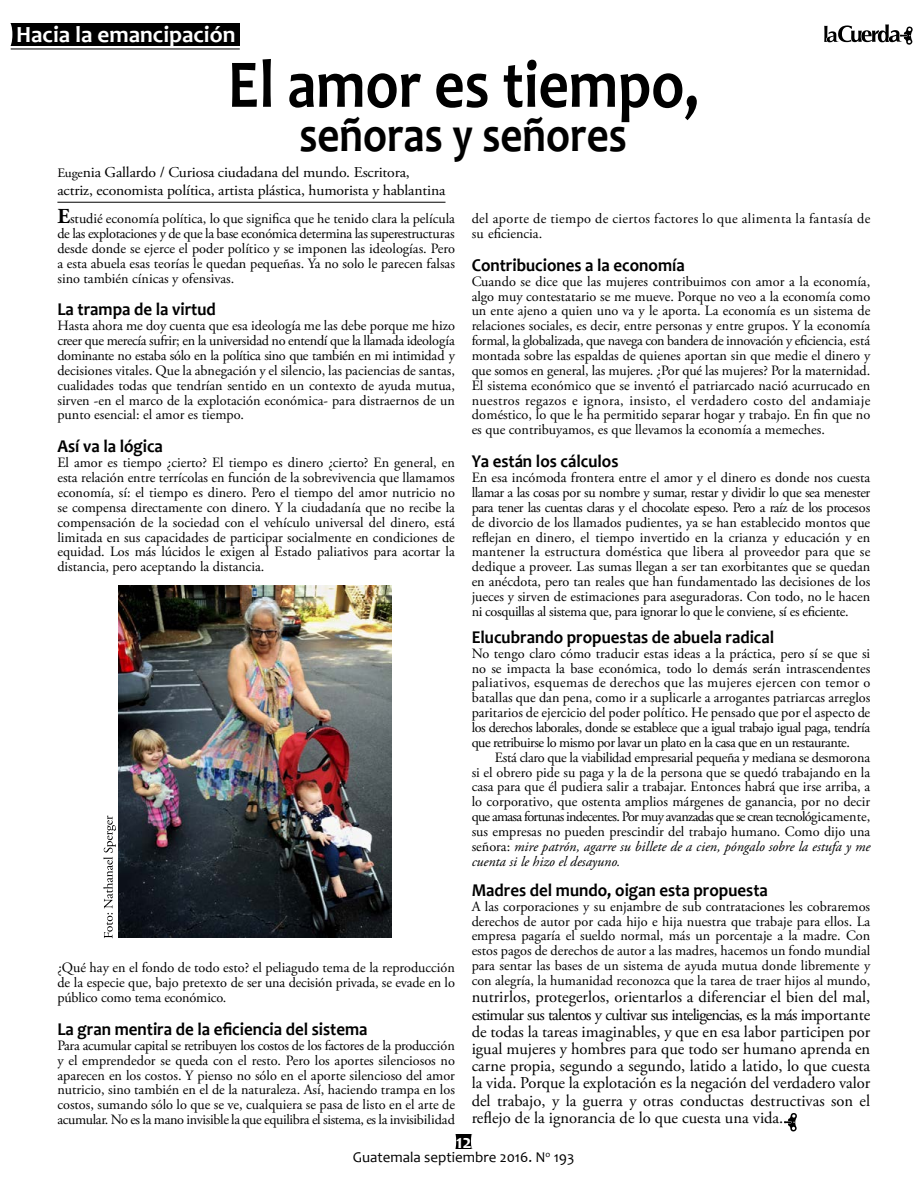
<style>
.page{position:relative;width:918px;height:1188px;background:#fff}
.page>*{position:absolute;margin:0;border:0;box-sizing:border-box;transform-origin:0 0}
.t1{font:700 68.85px "Candara";color:#000;scale:.86 1}
.t2{font:700 50.1px "Candara";color:#000;scale:.86 1}
.t3{font:700 23.25px "Candara";color:#fff}
.t4{font:700 19.5px "Candara";color:#fff}
.t5{font:700 18.15px "Candara";color:#000;scale:.94 1}
.t6{font:16.5px/17.2px "Adobe Garamond Pro";color:#000;text-align:justify}
.t7{font:15px/17.4px "Adobe Garamond Pro";letter-spacing:-.01em;color:#000;scale:1.04 1}
.t8{font:15px "Candara";color:#000}
.t9{font:14.25px/14.9px "Adobe Garamond Pro";color:#000;text-align:justify}
.t10{font:14.25px/14.9px "Adobe Garamond Pro";letter-spacing:.025em;color:#000}
.s1{font-size:12.9px}
.s2{font-weight:700;font-size:21.3px}
.s3{font-style:italic}
</style>
<div class="page">
<div style="left:9px;top:23px;width:231px;height:23px;background:#000"></div>
<div style="left:5px;top:22px;width:7px;height:25px;background:#fff;border-radius:50%"></div>
<hr style="left:11px;top:49px;width:229px;height:1px;background:#000">
<svg style="left:824px;top:24px;width:89px;height:21px"></svg>
<div style="left:455px;top:1134px;width:18px;height:15px;background:#000"></div>
<svg style="left:455px;top:1134px;width:1px;height:15px"></svg>
<hr style="left:471px;top:1133px;width:3px;height:17px;background:#fff;border-radius:50%">
<hr style="left:57px;top:202px;width:389px;height:1px;background:#000">
<svg style="left:103px;top:816px;width:13px;height:122px"></svg>
<svg style="left:784px;top:1113px;width:13px;height:19px"></svg>
<img style="left:119px;top:585px;width:273px;height:352px">
<h3 class="t3" style="left:16px;top:20px;width:221px">Hacia la emancipación</h3>
<h1 class="t1" style="left:228px;top:41px;width:550px">El amor es tiempo,</h1>
<h2 class="t2" style="left:299px;top:104px;width:382px">señoras y señores</h2>
<p class="t7" style="left:57px;top:164px;width:375px"><span class="s1">Euge</span>nia Gallardo / Curiosa ciudadana del mundo. Escritora, actriz, economista política, artista plástica, humorista y hablantina</p>
<p class="t9" style="left:57px;top:212px;width:399px"><span class="s2">E</span>studié economía política, lo que significa que he tenido clara la película de las explotaciones y de que la base económica determina las superestructuras desde donde se ejerce el poder político y se imponen las ideologías. Pero a esta abuela esas teorías le quedan pequeñas. Ya no solo le parecen falsas sino también cínicas y ofensivas.</p>
<p class="t5" style="left:57px;top:298px;width:170px">La trampa de la virtud</p>
<p class="t9" style="left:57px;top:319px;width:399px">Hasta ahora me doy cuenta que esa ideología me las debe porque me hizo creer que merecía sufrir; en la universidad no entendí que la llamada ideología dominante no estaba sólo en la política sino que también en mi intimidad y decisiones vitales. Que la abnegación y el silencio, las paciencias de santas, cualidades todas que tendrían sentido en un contexto de ayuda mutua, sirven -en el marco de la explotación económica- para distraernos de un punto esencial: el amor es tiempo.</p>
<p class="t5" style="left:57px;top:435px;width:114px">Así va la lógica</p>
<p class="t9" style="left:57px;top:456px;width:399px">El amor es tiempo ¿cierto? El tiempo es dinero ¿cierto? En general, en esta relación entre terrícolas en función de la sobrevivencia que llamamos economía, sí: el tiempo es dinero. Pero el tiempo del amor nutricio no se compensa directamente con dinero. Y la ciudadanía que no recibe la compensación de la sociedad con el vehículo universal del dinero, está limitada en sus capacidades de participar socialmente en condiciones de equidad. Los más lúcidos le exigen al Estado paliativos para acortar la distancia, pero aceptando la distancia.</p>
<p class="t10" style="left:472px;top:212px;width:400px">del aporte de tiempo de ciertos factores lo que alimenta la fantasía de su eficiencia.</p>
<p class="t5" style="left:472px;top:254px;width:228px">Contribuciones a la economía</p>
<p class="t9" style="left:472px;top:274px;width:400px">Cuando se dice que las mujeres contribuimos con amor a la economía, algo muy contestatario se me mueve. Porque no veo a la economía como un ente ajeno a quien uno va y le aporta. La economía es un sistema de relaciones sociales, es decir, entre personas y entre grupos. Y la economía formal, la globalizada, que navega con bandera de innovación y eficiencia, está montada sobre las espaldas de quienes aportan sin que medie el dinero y que somos en general, las mujeres. ¿Por qué las mujeres? Por la maternidad.<br>El sistema económico que se inventó el patriarcado nació acurrucado en nuestros regazos e ignora, insisto, el verdadero costo del andamiaje doméstico, lo que le ha permitido separar hogar y trabajo. En fin que no es que contribuyamos, es que llevamos la economía a memeches.</p>
<p class="t5" style="left:472px;top:450px;width:158px">Ya están los cálculos</p>
<p class="t9" style="left:472px;top:471px;width:400px">En esa incómoda frontera entre el amor y el dinero es donde nos cuesta llamar a las cosas por su nombre y sumar, restar y dividir lo que sea menester para tener las cuentas claras y el chocolate espeso. Pero a raíz de los procesos de divorcio de los llamados pudientes, ya se han establecido montos que reflejan en dinero, el tiempo invertido en la crianza y educación y en mantener la estructura doméstica que libera al proveedor para que se dedique a proveer. Las sumas llegan a ser tan exorbitantes que se quedan en anécdota, pero tan reales que han fundamentado las decisiones de los jueces y sirven de estimaciones para aseguradoras. Con todo, no le hacen ni cosquillas al sistema que, para ignorar lo que le conviene, sí es eficiente.</p>
<p class="t5" style="left:472px;top:626px;width:323px">Elucubrando propuestas de abuela radical</p>
<p class="t9" style="left:472px;top:646px;width:400px">No tengo claro cómo traducir estas ideas a la práctica, pero sí se que si no se impacta la base económica, todo lo demás serán intrascendentes paliativos, esquemas de derechos que las mujeres ejercen con temor o batallas que dan pena, como ir a suplicarle a arrogantes patriarcas arreglos paritarios de ejercicio del poder político. He pensado que por el aspecto de los derechos laborales, donde se establece que a igual trabajo igual paga, tendría que retribuirse lo mismo por lavar un plato en la casa que en un restaurante.</p>
<p class="t9" style="left:472px;top:750px;width:400px;text-indent:23px">Está claro que la viabilidad empresarial pequeña y mediana se desmorona si el obrero pide su paga y la de la persona que se quedó trabajando en la casa para que él pudiera salir a trabajar. Entonces habrá que irse arriba, a lo corporativo, que ostenta amplios márgenes de ganancia, por no decir que amasa fortunas indecentes. Por muy avanzadas que se crean tecnológicamente, sus empresas no pueden prescindir del trabajo humano. Como dijo una señora: <span class="s3">mire patrón, agarre su billete de a cien, póngalo sobre la estufa y me cuenta si le hizo el desayuno.</span></p>
<p class="t5" style="left:472px;top:878px;width:317px">Madres del mundo, oigan esta propuesta</p>
<p class="t9" style="left:472px;top:899px;width:400px">A las corporaciones y su enjambre de sub contrataciones les cobraremos derechos de autor por cada hijo e hija nuestra que trabaje para ellos. La empresa pagaría el sueldo normal, más un porcentaje a la madre. Con estos pagos de derechos de autor a las madres, hacemos un fondo mundial para sentar las bases de un sistema de ayuda mutua donde libremente y con alegría, la humanidad reconozca que la tarea de traer hijos al mundo,</p>
<p class="t6" style="left:472px;top:989px;width:400px">nutrirlos, protegerlos, orientarlos a diferenciar el bien del mal, estimular sus talentos y cultivar sus inteligencias, es la más importante de todas la tareas imaginables, y que en esa labor participen por igual mujeres y hombres para que todo ser humano aprenda en carne propia, segundo a segundo, latido a latido, lo que cuesta la vida. Porque la explotación es la negación del verdadero valor del trabajo, y la guerra y otras conductas destructivas son el reflejo de la ignorancia de lo que cuesta una vida.</p>
<p class="t8" style="left:353px;top:1148px;width:223px">Guatemala septiembre 2016. N<sup>o</sup> 193</p>
<p class="t9" style="left:57px;top:961px;width:399px">¿Qué hay en el fondo de todo esto? el peliagudo tema de la reproducción de la especie que, bajo pretexto de ser una decisión privada, se evade en lo público como tema económico.</p>
<p class="t5" style="left:57px;top:1018px;width:331px">La gran mentira de la eficiencia del sistema</p>
<p class="t9" style="left:57px;top:1038px;width:399px">Para acumular capital se retribuyen los costos de los factores de la producción y el emprendedor se queda con el resto. Pero los aportes silenciosos no aparecen en los costos. Y pienso no sólo en el aporte silencioso del amor nutricio, sino también en el de la naturaleza. Así, haciendo trampa en los costos, sumando sólo lo que se ve, cualquiera se pasa de listo en el arte de acumular. No es la mano invisible la que equilibra el sistema, es la invisibilidad</p>
<h3 class="t4" style="left:456px;top:1130px;width:17px">12</h3>
</div>
